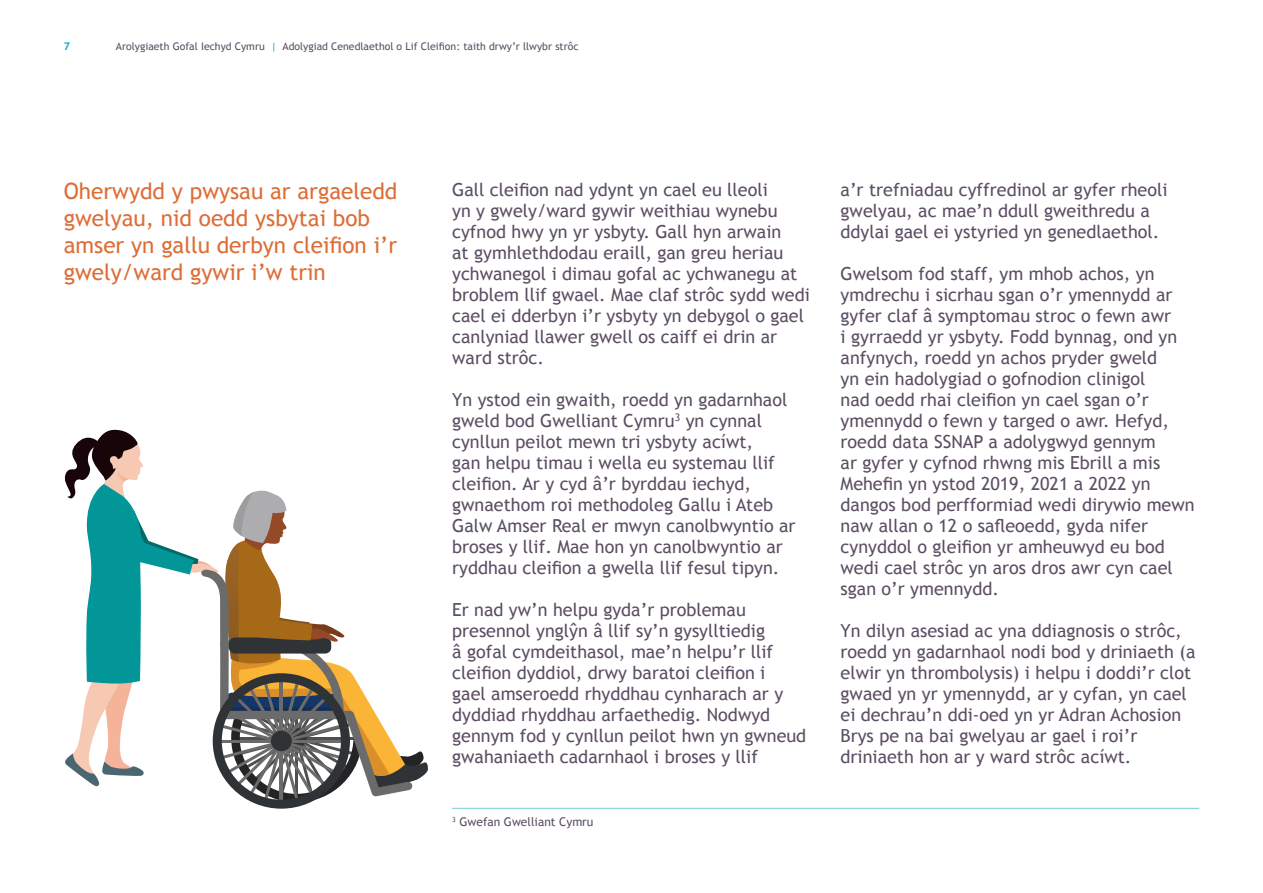
<style>
.page{position:relative;width:1263px;height:893px;background:#fff}
.page>*{position:absolute;margin:0;border:0;box-sizing:border-box;transform-origin:0 0}
.t1{font:22.5px/27px "Trebuchet MS";color:#dd6d36}
.t2{font:18px/21px "Trebuchet MS";color:#5c4e63}
.t3{font:12px "Trebuchet MS";color:#5c4e63}
.t4{font:10.5px "Trebuchet MS";color:#5c4e63}
.t5{font:700 10.5px "Trebuchet MS";color:#00a9ce}
.s1{color:#00a9ce}
</style>
<div class="page">
<hr style="left:452px;top:808px;width:747px;height:1px;background:#78cdd1">
<svg style="left:64px;top:429px;width:364px;height:380px"></svg>
<p class="t5" style="left:64px;top:40px;width:8px">7</p>
<p class="t4" style="left:116px;top:40px;width:464px">Arolygiaeth Gofal Iechyd Cymru <span class="s1">|</span> Adolygiad Cenedlaethol o Lif Cleifion: taith drwy’r llwybr strôc</p>
<p class="t1" style="left:64px;top:178px;width:335px">Oherwydd y pwysau ar argaeledd gwelyau, nid oedd ysbytai bob amser yn gallu derbyn cleifion i’r gwely/ward gywir i’w trin</p>
<p class="t2" style="left:452px;top:179px;width:359px">Gall cleifion nad ydynt yn cael eu lleoli<br>yn y gwely/ward gywir weithiau wynebu cyfnod hwy yn yr ysbyty. Gall hyn arwain<br>at gymhlethdodau eraill, gan greu heriau ychwanegol i dimau gofal ac ychwanegu at broblem llif gwael. Mae claf strôc sydd wedi cael ei dderbyn i’r ysbyty yn debygol o gael canlyniad llawer gwell os caiff ei drin ar ward strôc.</p>
<p class="t2" style="left:452px;top:390px;width:345px">Yn ystod ein gwaith, roedd yn gadarnhaol gweld bod Gwelliant Cymru<sup>3</sup> yn cynnal cynllun peilot mewn tri ysbyty acíwt,<br>gan helpu timau i wella eu systemau llif cleifion. Ar y cyd â’r byrddau iechyd, gwnaethom roi methodoleg Gallu i Ateb Galw Amser Real er mwyn canolbwyntio ar broses y llif. Mae hon yn canolbwyntio ar ryddhau cleifion a gwella llif fesul tipyn.</p>
<p class="t2" style="left:452px;top:600px;width:356px">Er nad yw’n helpu gyda’r problemau presennol ynglŷn â llif sy’n gysylltiedig<br>â gofal cymdeithasol, mae’n helpu’r llif cleifion dyddiol, drwy baratoi cleifion i<br>gael amseroedd rhyddhau cynharach ar y dyddiad rhyddhau arfaethedig. Nodwyd gennym fod y cynllun peilot hwn yn gwneud gwahaniaeth cadarnhaol i broses y llif</p>
<p class="t3" style="left:452px;top:814px;width:143px"><sup>3</sup> Gwefan Gwelliant Cymru</p>
<p class="t2" style="left:840px;top:180px;width:328px">a’r trefniadau cyffredinol ar gyfer rheoli gwelyau, ac mae’n ddull gweithredu a ddylai gael ei ystyried yn genedlaethol.</p>
<p class="t2" style="left:840px;top:264px;width:356px">Gwelsom fod staff, ym mhob achos, yn ymdrechu i sicrhau sgan o’r ymennydd ar gyfer claf â symptomau stroc o fewn awr<br>i gyrraedd yr ysbyty. Fodd bynnag, ond yn anfynych, roedd yn achos pryder gweld<br>yn ein hadolygiad o gofnodion clinigol<br>nad oedd rhai cleifion yn cael sgan o’r ymennydd o fewn y targed o awr. Hefyd, roedd data SSNAP a adolygwyd gennym<br>ar gyfer y cyfnod rhwng mis Ebrill a mis Mehefin yn ystod 2019, 2021 a 2022 yn dangos bod perfformiad wedi dirywio mewn naw allan o 12 o safleoedd, gyda nifer cynyddol o gleifion yr amheuwyd eu bod wedi cael strôc yn aros dros awr cyn cael sgan o’r ymennydd.</p>
<p class="t2" style="left:840px;top:621px;width:356px">Yn dilyn asesiad ac yna ddiagnosis o strôc, roedd yn gadarnhaol nodi bod y driniaeth (a elwir yn thrombolysis) i helpu i doddi’r clot gwaed yn yr ymennydd, ar y cyfan, yn cael ei dechrau’n ddi-oed yn yr Adran Achosion Brys pe na bai gwelyau ar gael i roi’r driniaeth hon ar y ward strôc acíwt.</p>
</div>
